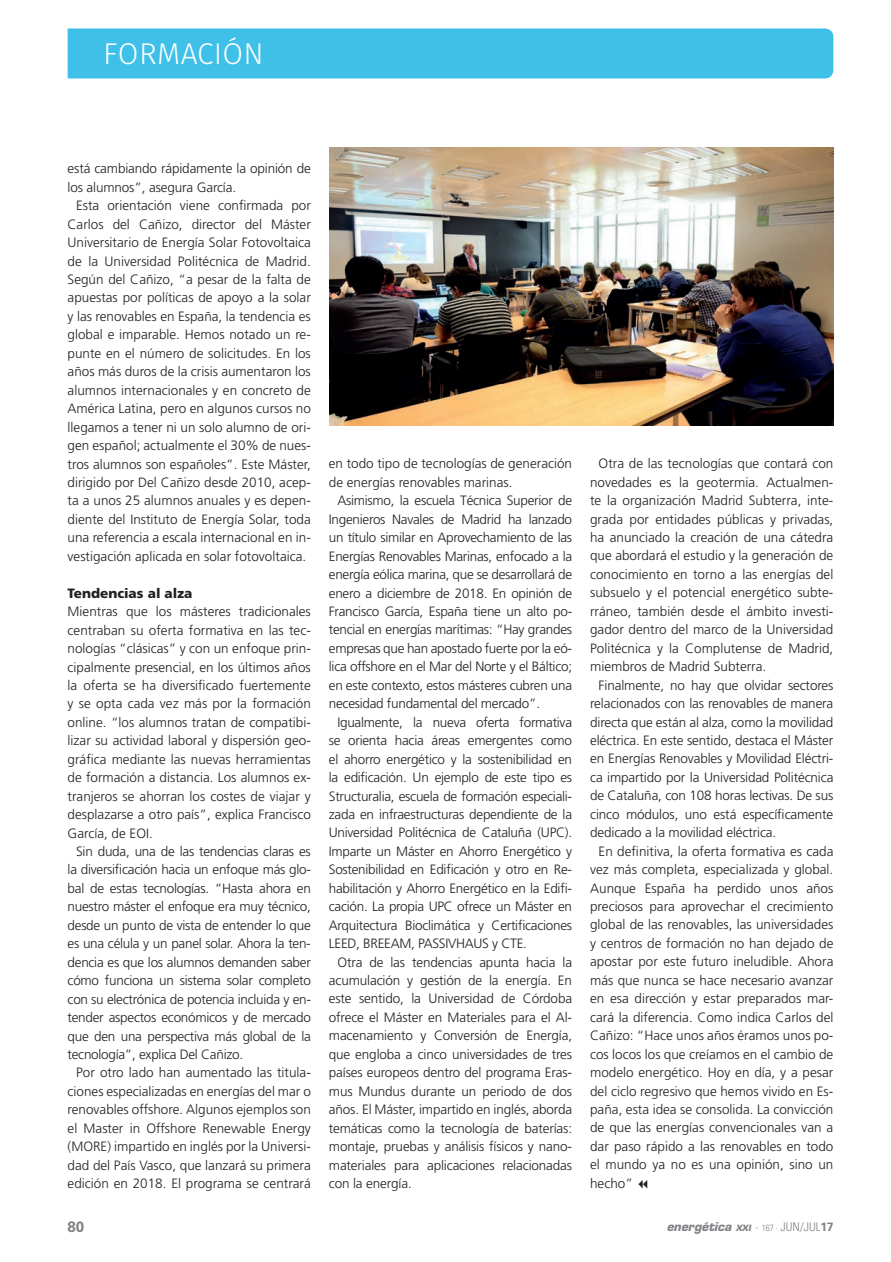
<style>
.page{position:relative;width:891px;height:1262px;background:#fff}
.page>*{position:absolute;margin:0;border:0;box-sizing:border-box;transform-origin:0 0}
.t1{font:300 30px "Fira Sans";letter-spacing:.01em;color:#fff}
.t2{font:700 15px "Univers";color:#808285}
.t3{font:300 13.5px/18.5px "Frutiger";letter-spacing:-.01em;color:#231f20;text-align:justify}
.t4{font:900 13.5px "Frutiger";color:#231f20}
.t5{font:italic 700 12px "Eurostile";color:#808285}
.s1{font-size:8.4px}
.s2{font-family:"Univers";font-weight:300;font-style:normal}
.s3{font-family:"Univers";font-weight:300;font-style:normal;font-stretch:condensed;font-size:9px}
.s4{font-family:"Univers";font-weight:300;font-style:normal;font-stretch:condensed}
.s5{font-family:"Univers";font-style:normal}
</style>
<div class="page">
<div style="left:68px;top:28px;width:765px;height:50px;background:#3ec0e8"></div>
<img style="left:329px;top:148px;width:504px;height:277px">
<h1 class="t1" style="left:103px;top:33px;width:162px">FORMACIÓN</h1>
<p class="t3" style="left:68px;top:160px;width:245px">está cambiando rápidamente la opinión de los alumnos”, asegura García.</p>
<p class="t3" style="left:68px;top:196px;width:245px;text-indent:9px">Esta orientación viene confirmada por Carlos del Cañizo, director del Máster Universitario de Energía Solar Fotovoltaica de la Universidad Politécnica de Madrid.<br>Según del Cañizo, “a pesar de la falta de apuestas por políticas de apoyo a la solar y las renovables en España, la tendencia es global e imparable. Hemos notado un re&shy;punte en el número de solicitudes. En los años más duros de la crisis aumentaron los alumnos internacionales y en concreto de América Latina, pero en algunos cursos no llegamos a tener ni un solo alumno de ori&shy;gen español; actualmente el 30% de nues&shy;tros alumnos son españoles”. Este Máster, dirigido por Del Cañizo desde 2010, acep&shy;ta a unos 25 alumnos anuales y es depen&shy;diente del Instituto de Energía Solar, toda una referencia a escala internacional en in&shy;vestigación aplicada en solar fotovoltaica.</p>
<p class="t4" style="left:68px;top:585px;width:126px">Tendencias al alza</p>
<p class="t3" style="left:68px;top:602px;width:245px">Mientras que los másteres tradicionales centraban su oferta formativa en las tec&shy;nologías “clásicas” y con un enfoque prin&shy;cipalmente presencial, en los últimos años la oferta se ha diversificado fuertemente y se opta cada vez más por la formación online. “los alumnos tratan de compatibi&shy;lizar su actividad laboral y dispersión geo&shy;gráfica mediante las nuevas herramientas de formación a distancia. Los alumnos ex&shy;tranjeros se ahorran los costes de viajar y desplazarse a otro país”, explica Francisco García, de EOI.</p>
<p class="t3" style="left:68px;top:842px;width:245px;text-indent:9px">Sin duda, una de las tendencias claras es la diversificación hacia un enfoque más glo&shy;bal de estas tecnologías. “Hasta ahora en nuestro máster el enfoque era muy técnico, desde un punto de vista de entender lo que es una célula y un panel solar. Ahora la ten&shy;dencia es que los alumnos demanden saber cómo funciona un sistema solar completo con su electrónica de potencia incluida y en&shy;tender aspectos económicos y de mercado que den una perspectiva más global de la tecnología”, explica Del Cañizo.</p>
<p class="t3" style="left:68px;top:1063px;width:245px;text-indent:9px">Por otro lado han aumentado las titula&shy;ciones especializadas en energías del mar o renovables offshore. Algunos ejemplos son el Master in Offshore Renewable Energy (MORE) impartido en inglés por la Universi&shy;dad del País Vasco, que lanzará su primera edición en 2018. El programa se centrará</p>
<p class="t3" style="left:329px;top:454px;width:245px">en todo tipo de tecnologías de generación de energías renovables marinas.</p>
<p class="t3" style="left:329px;top:491px;width:245px;text-indent:9px">Asimismo, la escuela Técnica Superior de Ingenieros Navales de Madrid ha lanzado un título similar en Aprovechamiento de las Energías Renovables Marinas, enfocado a la energía eólica marina, que se desarrollará de enero a diciembre de 2018. En opinión de Francisco García, España tiene un alto po&shy;tencial en energías marítimas: “Hay grandes empresas que han apostado fuerte por la eó&shy;lica offshore en el Mar del Norte y el Báltico; en este contexto, estos másteres cubren una necesidad fundamental del mercado”.</p>
<p class="t3" style="left:329px;top:713px;width:245px;text-indent:9px">Igualmente, la nueva oferta formativa se orienta hacia áreas emergentes como el ahorro energético y la sostenibilidad en la edificación. Un ejemplo de este tipo es Structuralia, escuela de formación especiali&shy;zada en infraestructuras dependiente de la Universidad Politécnica de Cataluña (UPC).<br>Imparte un Máster en Ahorro Energético y Sostenibilidad en Edificación y otro en Re&shy;habilitación y Ahorro Energético en la Edifi&shy;cación. La propia UPC ofrece un Máster en Arquitectura Bioclimática y Certificaciones LEED, BREEAM, PASSIVHAUS y CTE.</p>
<p class="t3" style="left:329px;top:952px;width:245px;text-indent:9px">Otra de las tendencias apunta hacia la acumulación y gestión de la energía. En este sentido, la Universidad de Córdoba ofrece el Máster en Materiales para el Al&shy;macenamiento y Conversión de Energía, que engloba a cinco universidades de tres países europeos dentro del programa Eras&shy;mus Mundus durante un periodo de dos años. El Máster, impartido en inglés, aborda temáticas como la tecnología de baterías: montaje, pruebas y análisis físicos y nano&shy;materiales para aplicaciones relacionadas con la energía.</p>
<p class="t3" style="left:590px;top:454px;width:245px;text-indent:9px">Otra de las tecnologías que contará con novedades es la geotermia. Actualmen&shy;te la organización Madrid Subterra, inte&shy;grada por entidades públicas y privadas, ha anunciado la creación de una cátedra que abordará el estudio y la generación de conocimiento en torno a las energías del subsuelo y el potencial energético subte&shy;rráneo, también desde el ámbito investi&shy;gador dentro del marco de la Universidad Politécnica y la Complutense de Madrid, miembros de Madrid Subterra.</p>
<p class="t3" style="left:590px;top:676px;width:245px;text-indent:9px">Finalmente, no hay que olvidar sectores relacionados con las renovables de manera directa que están al alza, como la movilidad eléctrica. En este sentido, destaca el Máster en Energías Renovables y Movilidad Eléctri&shy;ca impartido por la Universidad Politécnica de Cataluña, con 108 horas lectivas. De sus cinco módulos, uno está específicamente dedicado a la movilidad eléctrica.</p>
<p class="t3" style="left:590px;top:842px;width:245px;text-indent:9px">En definitiva, la oferta formativa es cada vez más completa, especializada y global.<br>Aunque España ha perdido unos años preciosos para aprovechar el crecimiento global de las renovables, las universidades y centros de formación no han dejado de apostar por este futuro ineludible. Ahora más que nunca se hace necesario avanzar en esa dirección y estar preparados mar&shy;cará la diferencia. Como indica Carlos del Cañizo: “Hace unos años éramos unos po&shy;cos locos los que creíamos en el cambio de modelo energético. Hoy en día, y a pesar del ciclo regresivo que hemos vivido en Es&shy;paña, esta idea se consolida. La convicción de que las energías convencionales van a dar paso rápido a las renovables en todo el mundo ya no es una opinión, sino un hecho”</p>
<p class="t2" style="left:68px;top:1218px;width:18px">80</p>
<p class="t5" style="left:666px;top:1218px;width:168px">energética <span class="s1">XXI</span> <span class="s2">·</span> <span class="s3">167 ·</span> <span class="s4">JUN/JUL</span><span class="s5">17</span></p>
</div>
